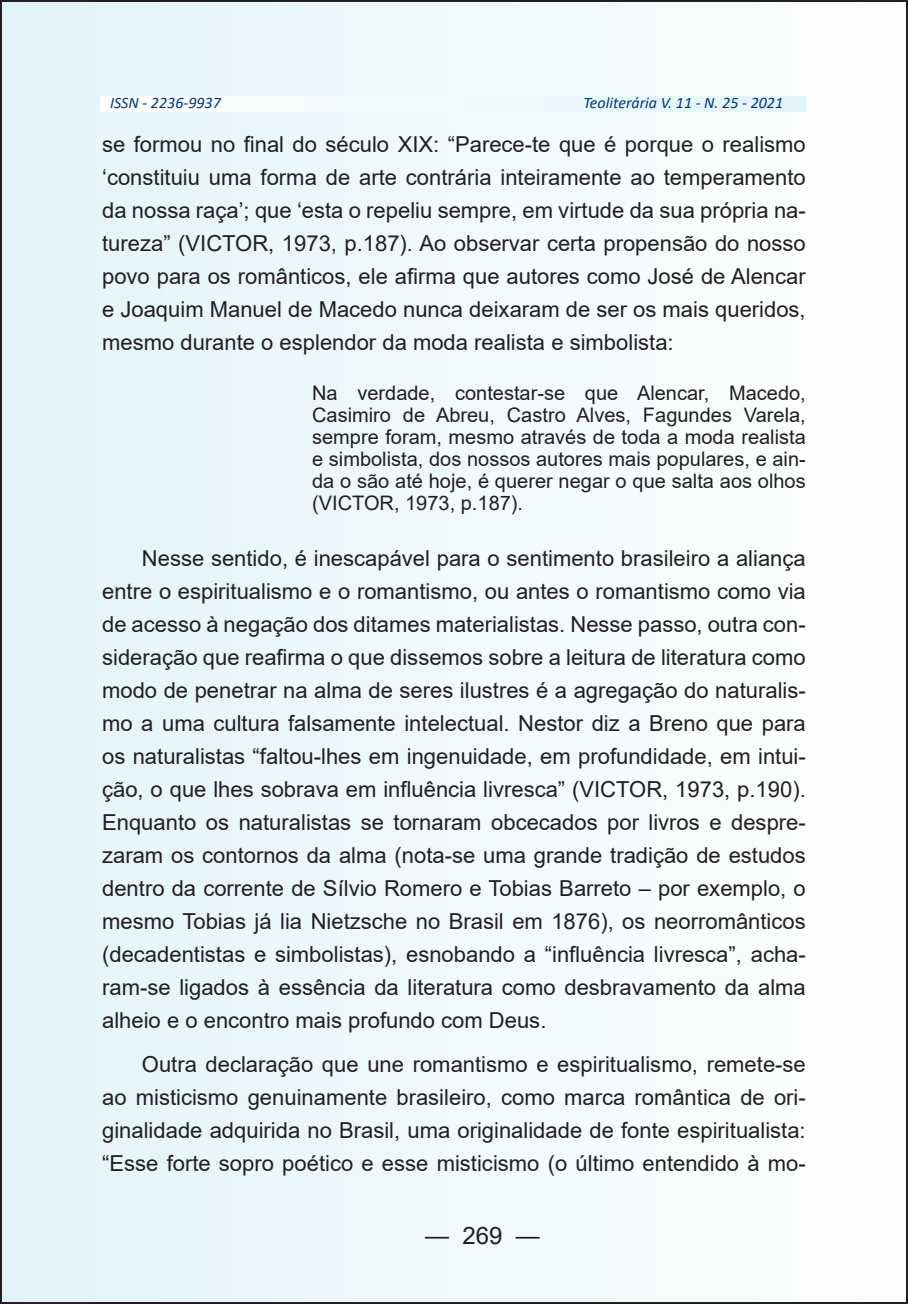
<style>
.page{position:relative;width:908px;height:1304px;background:#fff}
.page>*{position:absolute;margin:0;border:0;box-sizing:border-box;transform-origin:0 0}
.t1{font:24px "Arial";color:#231f20}
.t2{font:22px/33px "Arial";color:#231f20;text-align:justify}
.t3{font:20px/22px "Arial";color:#231f20;text-align:justify}
.t4{font:italic 16px "Calibri";color:#003882}
</style>
<div class="page">
<div style="left:1px;top:1px;width:905px;height:1302px;background:linear-gradient(to right,#e2f4fa,#fefefe)"></div>
<svg style="left:100px;top:96px;width:705px;height:15px"></svg>
<p class="t4" style="left:110px;top:92px;width:112px">ISSN - 2236-9937</p>
<p class="t4" style="left:583px;top:92px;width:201px">Teoliterária V. 11 - N. 25 - 2021</p>
<p class="t2" style="left:102px;top:128px;width:704px">se formou no final do século XIX: “Parece-te que é porque o realismo ‘constituiu uma forma de arte contrária inteiramente ao temperamento da nossa raça’; que ‘esta o repeliu sempre, em virtude da sua própria na&shy;tureza” (VICTOR, 1973, p.187). Ao observar certa propensão do nosso povo para os românticos, ele afirma que autores como José de Alencar e Joaquim Manuel de Macedo nunca deixaram de ser os mais queridos, mesmo durante o esplendor da moda realista e simbolista:</p>
<p class="t3" style="left:312px;top:382px;width:495px">Na verdade, contestar-se que Alencar, Macedo, Casimiro de Abreu, Castro Alves, Fagundes Varela, sempre foram, mesmo através de toda a moda realista e simbolista, dos nossos autores mais populares, e ain&shy;da o são até hoje, é querer negar o que salta aos olhos (VICTOR, 1973, p.187).</p>
<p class="t2" style="left:102px;top:542px;width:704px;text-indent:40px">Nesse sentido, é inescapável para o sentimento brasileiro a aliança entre o espiritualismo e o romantismo, ou antes o romantismo como via de acesso à negação dos ditames materialistas. Nesse passo, outra con&shy;sideração que reafirma o que dissemos sobre a leitura de literatura como modo de penetrar na alma de seres ilustres é a agregação do naturalis&shy;mo a uma cultura falsamente intelectual. Nestor diz a Breno que para os naturalistas “faltou-lhes em ingenuidade, em profundidade, em intui&shy;ção, o que lhes sobrava em influência livresca” (VICTOR, 1973, p.190).<br>Enquanto os naturalistas se tornaram obcecados por livros e despre&shy;zaram os contornos da alma (nota-se uma grande tradição de estudos dentro da corrente de Sílvio Romero e Tobias Barreto – por exemplo, o mesmo Tobias já lia Nietzsche no Brasil em 1876), os neorromânticos (decadentistas e simbolistas), esnobando a “influência livresca”, acha&shy;ram-se ligados à essência da literatura como desbravamento da alma alheio e o encontro mais profundo com Deus.</p>
<p class="t2" style="left:102px;top:1048px;width:705px;text-indent:40px">Outra declaração que une romantismo e espiritualismo, remete-se ao misticismo genuinamente brasileiro, como marca romântica de ori&shy;ginalidade adquirida no Brasil, uma originalidade de fonte espiritualista: “Esse forte sopro poético e esse misticismo (o último entendido à mo-</p>
<p class="t1" style="left:425px;top:1218px;width:116px">— 269 —</p>
</div>
